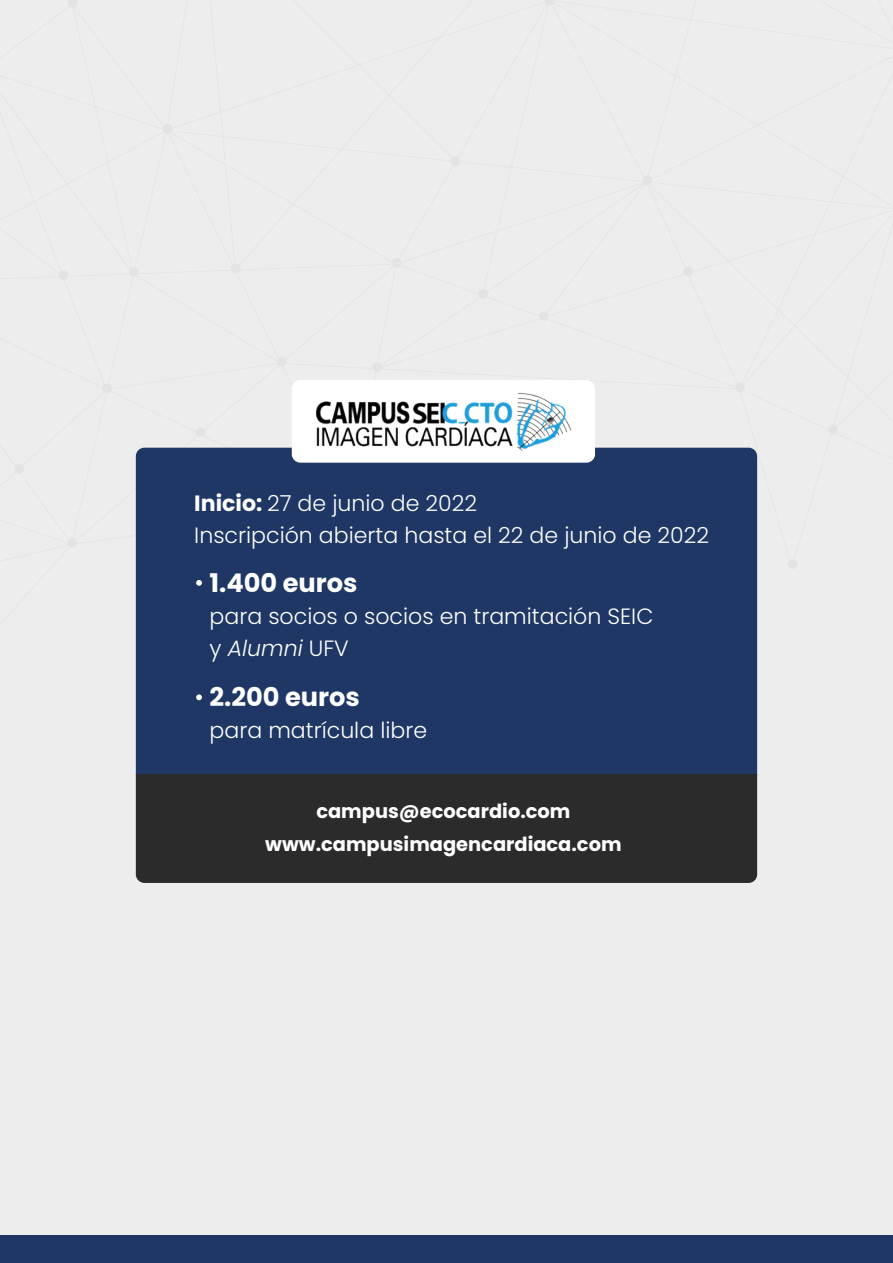
<style>
.page{position:relative;width:893px;height:1263px;background:#ededed}
.page>*{position:absolute;margin:0;border:0;box-sizing:border-box;transform-origin:0 0}
.t1{font:700 25.65px "Poppins";color:#fff}
.t2{font:300 22.05px/32px "Poppins";color:#fff}
.t3{font:700 19.35px "Poppins";color:#fff}
.s1{font-weight:700}
.s2{font-style:italic}
</style>
<div class="page">
<div style="left:277px;top:357px;width:10px;height:10px;background:#e3e3e3;border-radius:50%"></div>
<div style="left:59px;top:270px;width:9px;height:10px;background:#e3e3e3;border-radius:50%"></div>
<div style="left:231px;top:264px;width:9px;height:9px;background:#e3e3e3;border-radius:50%"></div>
<div style="left:392px;top:258px;width:9px;height:10px;background:#e3e3e3;border-radius:50%"></div>
<div style="left:450px;top:156px;width:10px;height:10px;background:#e3e3e3;border-radius:50%"></div>
<div style="left:372px;top:362px;width:10px;height:10px;background:#e3e3e3;border-radius:50%"></div>
<div style="left:478px;top:289px;width:10px;height:10px;background:#e3e3e3;border-radius:50%"></div>
<div style="left:539px;top:311px;width:10px;height:10px;background:#e3e3e3;border-radius:50%"></div>
<div style="left:683px;top:267px;width:10px;height:9px;background:#e3e3e3;border-radius:50%"></div>
<div style="left:735px;top:382px;width:10px;height:10px;background:#e3e3e3;border-radius:50%"></div>
<div style="left:788px;top:559px;width:9px;height:10px;background:#e3e3e3;border-radius:50%"></div>
<div style="left:828px;top:425px;width:10px;height:9px;background:#e3e3e3;border-radius:50%"></div>
<div style="left:642px;top:175px;width:10px;height:10px;background:#e3e3e3;border-radius:50%"></div>
<div style="left:102px;top:383px;width:10px;height:10px;background:#e3e3e3;border-radius:50%"></div>
<div style="left:0;top:1235px;width:893px;height:28px;background:#1e3765"></div>
<div style="left:136px;top:448px;width:621px;height:326px;background:#1e3765"></div>
<div style="left:136px;top:774px;width:621px;height:109px;background:#2b2b2b"></div>
<div style="left:135px;top:447px;width:216px;height:178px;background:#1e3765"></div>
<svg style="left:196px;top:694px;width:6px;height:6px"></svg>
<div style="left:292px;top:380px;width:303px;height:83px;background:#fff;border-radius:9px"></div>
<img style="left:316px;top:392px;width:256px;height:59px">
<p class="t2" style="left:194px;top:487px;width:516px"><span class="s1">Inicio:</span> 27 de junio de 2022<br>Inscripción abierta hasta el 22 de junio de 2022</p>
<p class="t1" style="left:210px;top:568px;width:150px">1.400 euros</p>
<p class="t2" style="left:210px;top:601px;width:445px">para socios o socios en tramitación SEIC y <span class="s2">Alumni</span> UFV</p>
<p class="t1" style="left:210px;top:682px;width:152px">2.200 euros</p>
<p class="t2" style="left:210px;top:714px;width:219px">para matrícula libre</p>
<p class="t3" style="left:316px;top:800px;width:256px">campus@ecocardio.com</p>
<p class="t3" style="left:265px;top:832px;width:358px">www.campusimagencardiaca.com</p>
</div>
